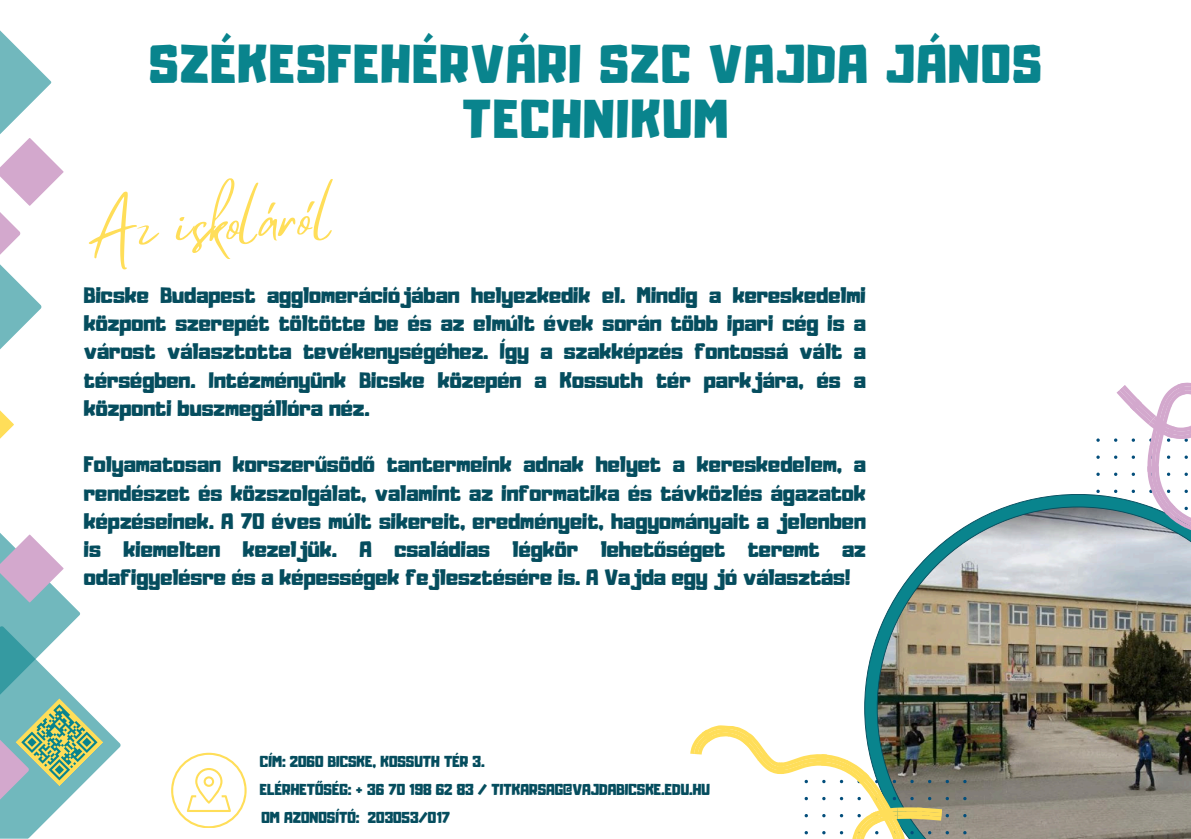
<style>
.page{position:relative;width:1191px;height:839px;background:#fff}
.page>*{position:absolute;margin:0;border:0;box-sizing:border-box;transform-origin:0 0}
.t1{font:53.8px "Mistrully";color:#ffde59}
.t2{font:48px/55.6px "Adumu";letter-spacing:.04em;color:#09848d;text-align:center}
.t3{font:19.8px/28.2px "Adumu";color:#054d5e;text-align:justify}
.t4{font:14px/27px "Adumu";color:#054d5e}
</style>
<div class="page">
<img style="left:864px;top:494px;width:327px;height:344px">
<svg style="left:0;top:30px;width:64px;height:409px"></svg>
<svg style="left:690px;top:722px;width:276px;height:116px"></svg>
<svg style="left:171px;top:752px;width:75px;height:75px"></svg>
<svg style="left:1096px;top:382px;width:95px;height:161px"></svg>
<svg style="left:0;top:533px;width:121px;height:305px"></svg>
<h2 class="t2" style="left:149px;top:41px;width:894px">SZÉKESFEHÉRVÁRI SZC VAJDA JÁNOS<br>TECHNIKUM</h2>
<h1 class="t1" style="left:83px;top:186px;width:249px;rotate:-3deg">Az iskoláról</h1>
<p class="t3" style="left:84px;top:283px;width:784px">Bicske Budapest agglomerációjában helyezkedik el. Mindig a kereskedelmi központ szerepét töltötte be és az elmúlt évek során több ipari cég is a várost választotta tevékenységéhez. Így a szakképzés fontossá vált a térségben. Intézményünk Bicske közepén a Kossuth tér parkjára, és a központi buszmegállóra néz.</p>
<p class="t3" style="left:84px;top:452px;width:784px">Folyamatosan korszerűsödő tantermeink adnak helyet a kereskedelem, a rendészet és közszolgálat, valamint az informatika és távközlés ágazatok képzéseinek. A 70 éves múlt sikereit, eredményeit, hagyományait a jelenben is kiemelten kezeljük. A családias légkör lehetőséget teremt az odafigyelésre és a képességek fejlesztésére is. A Vajda egy jó választás!</p>
<p class="t4" style="left:260px;top:749px;width:452px">CÍM: 2060 BICSKE, KOSSUTH TÉR 3.<br>ELÉRHETŐSÉG: + 36 70 198 62 83 / TITKARSAG@VAJDABICSKE.EDU.HU</p>
<p class="t4" style="left:261px;top:805px;width:190px">OM AZONOSÍTÓ: 203053/017</p>
</div>
